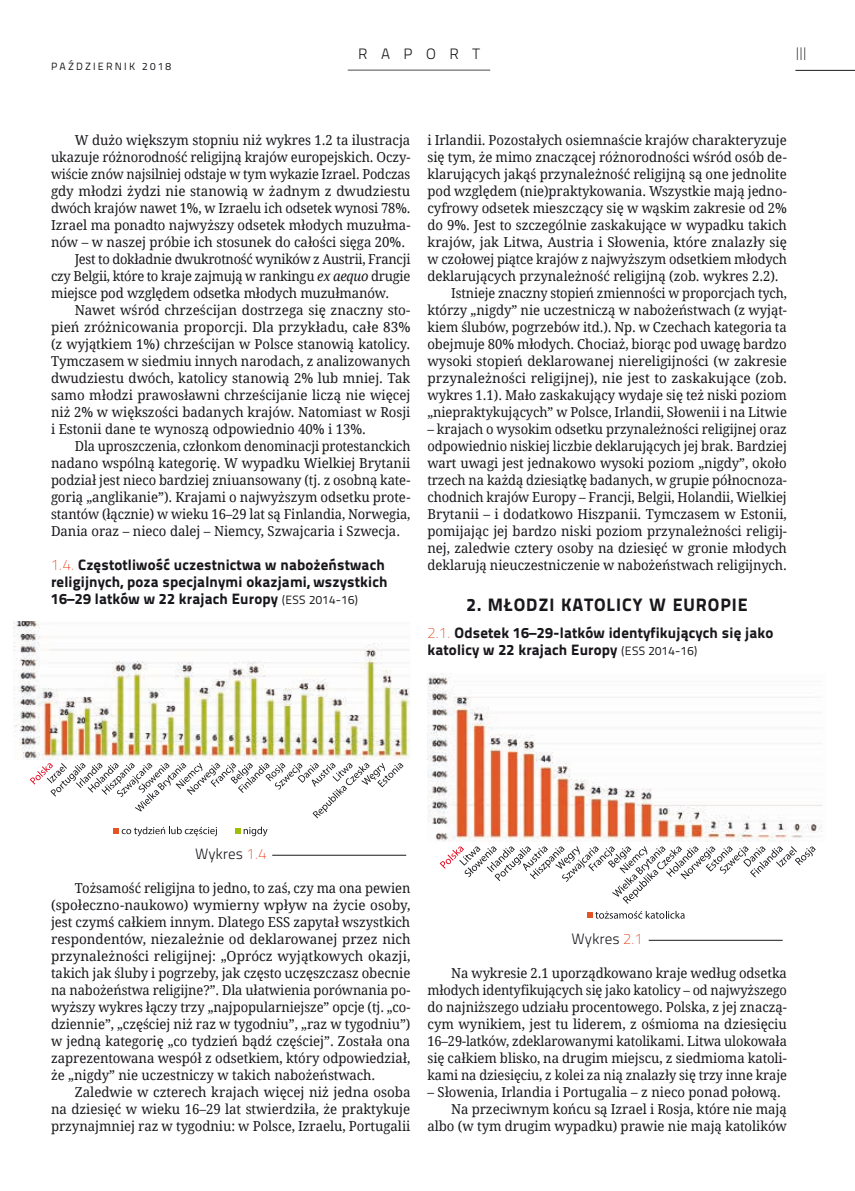
<style>
.page{position:relative;width:855px;height:1191px;background:#fff}
.page>*{position:absolute;margin:0;border:0;box-sizing:border-box;transform-origin:0 0}
.t1{font:800 18px "Titillium Text 22 L";letter-spacing:.05em;color:#1a171c}
.t2{font:100 18px "Titillium Text 22 L";color:#1a171c}
.t3{font:800 15px/17px "Titillium Text 22 L";letter-spacing:.01em;color:#1a171c}
.t4{font:300 15px "Titillium Text 22 L";color:#1a171c}
.t5{font:13.65px/17px "Droid Serif";letter-spacing:-.005em;color:#1a171c;text-align:justify;scale:.95 1}
.t6{font:13.65px "Droid Serif";letter-spacing:-.005em;color:#1a171c;scale:.96 1}
.t7{font:13.65px/17px "Droid Serif";letter-spacing:-.005em;color:#1a171c;text-align:justify}
.t8{font:13.65px "Droid Serif";letter-spacing:-.005em;color:#1a171c;scale:.94 1}
.t9{font:13.65px "Droid Serif";letter-spacing:-.005em;color:#1a171c;scale:.93 1}
.t10{font:10.5px "Titillium Text 22 L";letter-spacing:.205em;color:#1a171c}
.s1{font-style:italic}
.s2{font-weight:100;color:#e53b16}
.s3{font-weight:400;font-size:12px}
</style>
<div class="page">
<img style="left:14px;top:621px;width:395px;height:138px">
<svg style="left:30px;top:763px;width:373px;height:55px"></svg>
<svg style="left:114px;top:826px;width:103px;height:10px"></svg>
<svg style="left:235px;top:826px;width:33px;height:10px"></svg>
<hr style="left:272px;top:855px;width:134px;height:1px;background:#1a171c">
<img style="left:427px;top:673px;width:396px;height:169px">
<svg style="left:440px;top:846px;width:375px;height:57px"></svg>
<svg style="left:587px;top:911px;width:97px;height:7px"></svg>
<hr style="left:648px;top:940px;width:134px;height:1px;background:#1a171c">
<hr style="left:795px;top:70px;width:60px;height:1px;background:#1a171c">
<hr style="left:348px;top:69px;width:142px;height:2px;background:#87888a">
<p class="t10" style="left:51px;top:59px;width:121px">PAŹDZIERNIK 2018</p>
<p class="t4" style="left:358px;top:43px;width:123px">RAPORT</p>
<h1 class="t2" style="left:795px;top:40px;width:13px">III</h1>
<p class="t6" style="left:75px;top:131px;width:351px">W dużo większym stopniu niż wykres 1.2 ta ilustracja</p>
<p class="t5" style="left:51px;top:148px;width:380px">ukazuje różnorodność religijną krajów europejskich. Oczy-</p>
<p class="t9" style="left:51px;top:165px;width:388px">wiście znów najsilniej odstaje w tym wykazie Izrael. Podczas</p>
<p class="t7" style="left:51px;top:182px;width:361px">gdy młodzi żydzi nie stanowią w żadnym z dwudziestu</p>
<p class="t8" style="left:51px;top:199px;width:384px">dwóch krajów nawet 1%, w Izraelu ich odsetek wynosi 78%.</p>
<p class="t6" style="left:51px;top:216px;width:376px">Izrael ma ponadto najwyższy odsetek młodych muzułma-</p>
<p class="t6" style="left:51px;top:233px;width:370px">nów – w naszej próbie ich stosunek do całości sięga 20%.</p>
<p class="t8" style="left:75px;top:250px;width:358px">Jest to dokładnie dwukrotność wyników z Austrii, Francji</p>
<p class="t8" style="left:51px;top:267px;width:384px">czy Belgii, które to kraje zajmują w rankingu <span class="s1">ex aequo</span> drugie</p>
<p class="t6" style="left:51px;top:284px;width:354px">miejsce pod względem odsetka młodych muzułmanów.</p>
<p class="t7" style="left:75px;top:301px;width:337px">Nawet wśród chrześcijan dostrzega się znaczny sto-</p>
<p class="t7" style="left:51px;top:318px;width:361px">pień zróżnicowania proporcji. Dla przykładu, całe 83%</p>
<p class="t6" style="left:51px;top:335px;width:376px">(z wyjątkiem 1%) chrześcijan w Polsce stanowią katolicy.</p>
<p class="t6" style="left:51px;top:352px;width:376px">Tymczasem w siedmiu innych narodach, z analizowanych</p>
<p class="t7" style="left:51px;top:369px;width:361px">dwudziestu dwóch, katolicy stanowią 2% lub mniej. Tak</p>
<p class="t7" style="left:51px;top:386px;width:361px">samo młodzi prawosławni chrześcijanie liczą nie więcej</p>
<p class="t6" style="left:51px;top:403px;width:376px">niż 2% w większości badanych krajów. Natomiast w Rosji</p>
<p class="t6" style="left:51px;top:420px;width:330px">i Estonii dane te wynoszą odpowiednio 40% i 13%.</p>
<p class="t9" style="left:75px;top:437px;width:362px">Dla uproszczenia, członkom denominacji protestanckich</p>
<p class="t6" style="left:51px;top:454px;width:376px">nadano wspólną kategorię. W wypadku Wielkiej Brytanii</p>
<p class="t5" style="left:51px;top:471px;width:380px">podział jest nieco bardziej zniuansowany (tj. z osobną kate-</p>
<p class="t6" style="left:51px;top:488px;width:376px">gorią „anglikanie”). Krajami o najwyższym odsetku prote-</p>
<p class="t8" style="left:51px;top:505px;width:384px">stantów (łącznie) w wieku 16–29 lat są Finlandia, Norwegia,</p>
<p class="t6" style="left:51px;top:522px;width:365px">Dania oraz – nieco dalej – Niemcy, Szwajcaria i Szwecja.</p>
<p class="t3" style="left:51px;top:555px;width:338px"><span class="s2">1.4.</span> Częstotliwość uczestnictwa w nabożeństwach religijnych, poza specjalnymi okazjami, wszystkich<br>16–29 latków w 22 krajach Europy <span class="s3">(ESS 2014-16)</span></p>
<p class="t6" style="left:427px;top:131px;width:376px">i Irlandii. Pozostałych osiemnaście krajów charakteryzuje</p>
<p class="t6" style="left:427px;top:148px;width:376px">się tym, że mimo znaczącej różnorodności wśród osób de-</p>
<p class="t6" style="left:427px;top:165px;width:376px">klarujących jakąś przynależność religijną są one jednolite</p>
<p class="t5" style="left:427px;top:182px;width:380px">pod względem (nie)praktykowania. Wszystkie mają jedno-</p>
<p class="t6" style="left:427px;top:199px;width:376px">cyfrowy odsetek mieszczący się w wąskim zakresie od 2%</p>
<p class="t6" style="left:427px;top:216px;width:376px">do 9%. Jest to szczególnie zaskakujące w wypadku takich</p>
<p class="t7" style="left:427px;top:233px;width:361px">krajów, jak Litwa, Austria i Słowenia, które znalazły się</p>
<p class="t8" style="left:427px;top:250px;width:384px">w czołowej piątce krajów z najwyższym odsetkiem młodych</p>
<p class="t6" style="left:427px;top:267px;width:367px">deklarujących przynależność religijną (zob. wykres 2.2).</p>
<p class="t9" style="left:451px;top:284px;width:362px">Istnieje znaczny stopień zmienności w proporcjach tych,</p>
<p class="t6" style="left:427px;top:301px;width:376px">którzy „nigdy” nie uczestniczą w nabożeństwach (z wyjąt-</p>
<p class="t5" style="left:427px;top:318px;width:380px">kiem ślubów, pogrzebów itd.). Np. w Czechach kategoria ta</p>
<p class="t5" style="left:427px;top:335px;width:380px">obejmuje 80% młodych. Chociaż, biorąc pod uwagę bardzo</p>
<p class="t7" style="left:427px;top:352px;width:361px">wysoki stopień deklarowanej niereligijności (w zakresie</p>
<p class="t7" style="left:427px;top:369px;width:361px">przynależności religijnej), nie jest to zaskakujące (zob.</p>
<p class="t6" style="left:427px;top:386px;width:376px">wykres 1.1). Mało zaskakujący wydaje się też niski poziom</p>
<p class="t5" style="left:427px;top:403px;width:380px">„niepraktykujących” w Polsce, Irlandii, Słowenii i na Litwie</p>
<p class="t5" style="left:427px;top:420px;width:380px">– krajach o wysokim odsetku przynależności religijnej oraz odpowiednio niskiej liczbie deklarujących jej brak. Bardziej wart uwagi jest jednakowo wysoki poziom „nigdy”, około trzech na każdą dziesiątkę badanych, w grupie północnoza&shy;chodnich krajów Europy – Francji, Belgii, Holandii, Wielkiej Brytanii – i dodatkowo Hiszpanii. Tymczasem w Estonii, pomijając jej bardzo niski poziom przynależności religij&shy;nej, zaledwie cztery osoby na dziesięć w gronie młodych deklarują nieuczestniczenie w nabożeństwach religijnych.</p>
<h1 class="t1" style="left:466px;top:590px;width:283px">2. MŁODZI KATOLICY W EUROPIE</h1>
<p class="t3" style="left:427px;top:623px;width:347px"><span class="s2">2.1.</span> Odsetek 16–29-latków identyfikujących się jako katolicy w 22 krajach Europy <span class="s3">(ESS 2014-16)</span></p>
<p class="t4" style="left:195px;top:843px;width:73px">Wykres <span class="s2">1.4</span></p>
<p class="t5" style="left:51px;top:880px;width:380px;text-indent:24px">Tożsamość religijna to jedno, to zaś, czy ma ona pewien (społeczno-naukowo) wymierny wpływ na życie osoby, jest czymś całkiem innym. Dlatego ESS zapytał wszystkich respondentów, niezależnie od deklarowanej przez nich przynależności religijnej: „Oprócz wyjątkowych okazji, takich jak śluby i pogrzeby, jak często uczęszczasz obecnie na nabożeństwa religijne?”. Dla ułatwienia porównania po&shy;wyższy wykres łączy trzy „najpopularniejsze” opcje (tj. „co&shy;dziennie”, „częściej niż raz w tygodniu”, „raz w tygodniu”) w jedną kategorię „co tydzień bądź częściej”. Została ona zaprezentowana wespół z odsetkiem, który odpowiedział, że „nigdy” nie uczestniczy w takich nabożeństwach.</p>
<p class="t7" style="left:51px;top:1084px;width:361px;text-indent:24px">Zaledwie w czterech krajach więcej niż jedna osoba na dziesięć w wieku 16–29 lat stwierdziła, że praktykuje przynajmniej raz w tygodniu: w Polsce, Izraelu, Portugalii</p>
<p class="t4" style="left:571px;top:928px;width:73px">Wykres <span class="s2">2.1</span></p>
<p class="t5" style="left:427px;top:965px;width:380px;text-indent:24px">Na wykresie 2.1 uporządkowano kraje według odsetka młodych identyfikujących się jako katolicy – od najwyższego do najniższego udziału procentowego. Polska, z jej znaczą&shy;cym wynikiem, jest tu liderem, z ośmioma na dziesięciu 16–29-latków, zdeklarowanymi katolikami. Litwa ulokowała się całkiem blisko, na drugim miejscu, z siedmioma katoli&shy;kami na dziesięciu, z kolei za nią znalazły się trzy inne kraje</p>
<p class="t6" style="left:427px;top:1084px;width:370px">– Słowenia, Irlandia i Portugalia – z nieco ponad połową.</p>
<p class="t6" style="left:451px;top:1101px;width:351px">Na przeciwnym końcu są Izrael i Rosja, które nie mają</p>
<p class="t6" style="left:427px;top:1118px;width:376px">albo (w tym drugim wypadku) prawie nie mają katolików</p>
</div>
